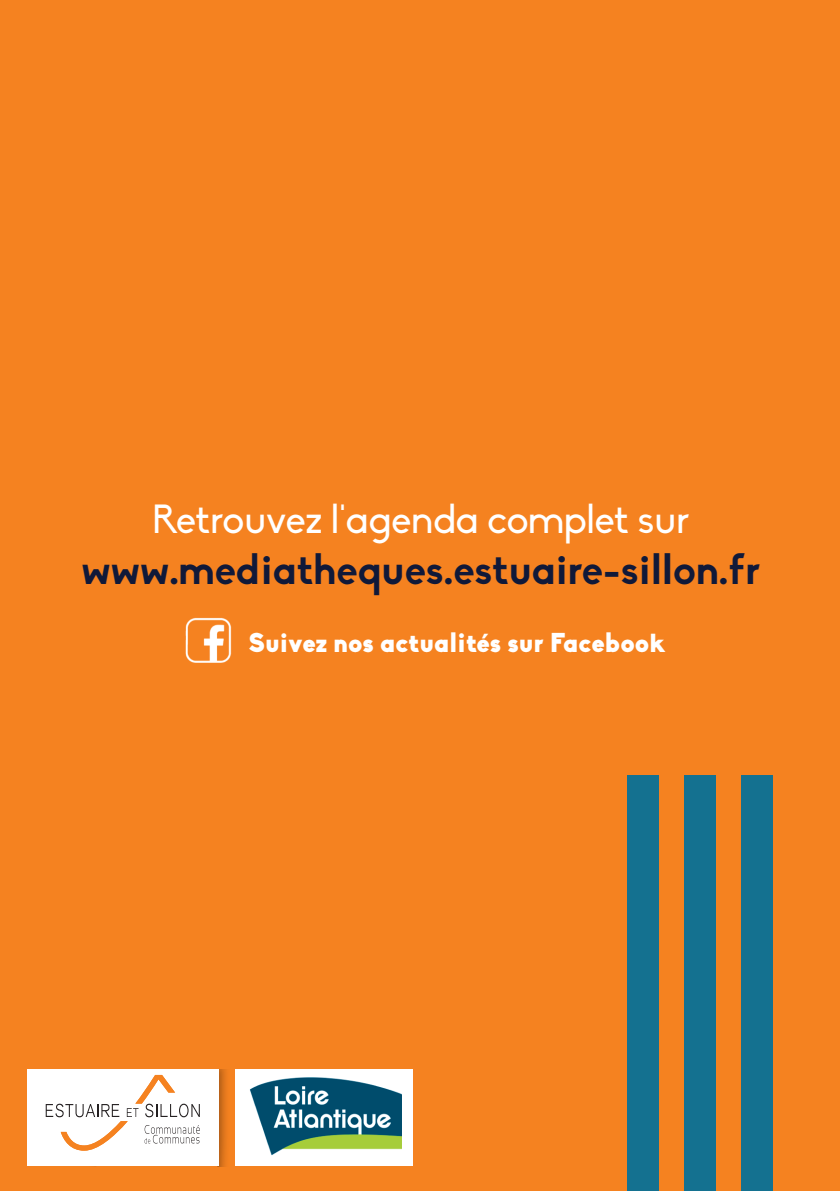
<style>
.page{position:relative;width:840px;height:1191px;background:#fff}
.page>*{position:absolute;margin:0;border:0;box-sizing:border-box;transform-origin:0 0}
.t1{font:700 42px "Biko";color:#101939}
.t2{font:40px "Biko";color:#fff}
.t3{font:900 26.8px "Biko";color:#fff}
</style>
<div class="page">
<div style="left:0;top:0;width:839px;height:1191px;background:#f58220"></div>
<div style="left:235px;top:1069px;width:177px;height:97px;background:#fff"></div>
<div style="left:626px;top:775px;width:31px;height:416px;background:#147190"></div>
<div style="left:683px;top:775px;width:31px;height:416px;background:#147190"></div>
<div style="left:740px;top:775px;width:31px;height:416px;background:#147190"></div>
<img style="left:185px;top:617px;width:47px;height:45px">
<div style="left:27px;top:1069px;width:203px;height:97px;background:#231f20;opacity:.4"></div>
<svg style="left:28px;top:1069px;width:190px;height:97px;background:#f7f2ee"></svg>
<img style="left:250px;top:1077px;width:151px;height:78px">
<p class="t2" style="left:152px;top:497px;width:538px">Retrouvez l'agenda complet sur</p>
<p class="t1" style="left:81px;top:544px;width:679px">www.mediatheques.estuaire-sillon.fr</p>
<p class="t3" style="left:248px;top:625px;width:418px">Suivez nos actualités sur Facebook</p>
</div>
